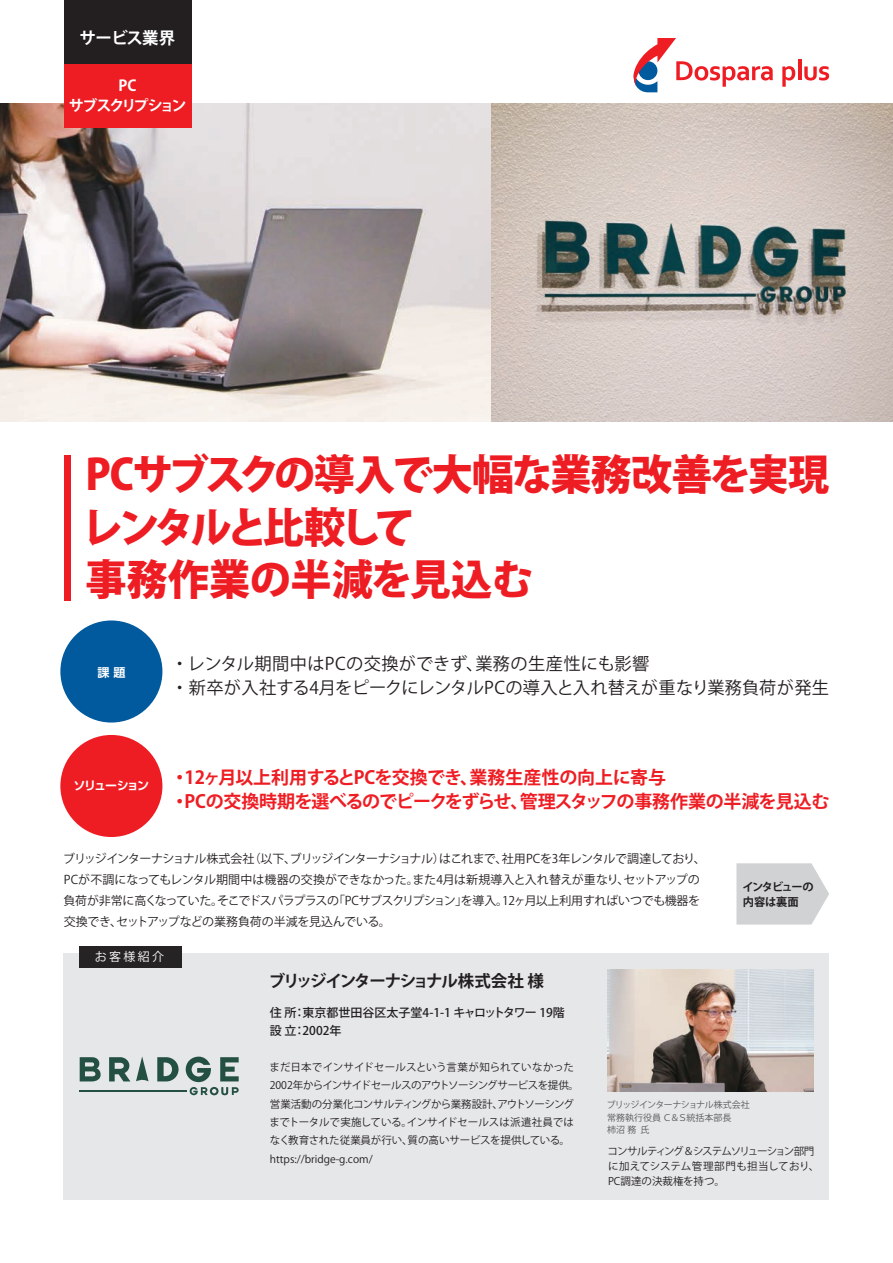
<style>
.page{position:relative;width:893px;height:1263px;background:#fff}
.page>*{position:absolute;margin:0;border:0;box-sizing:border-box;transform-origin:0 0}
.t1{font:800 42px/52.5px "Koz Go Pr 6 N";letter-spacing:-.04em;color:#ee1d23}
.t2{font:700 18px/24px "Koz Go Pr 6 N";letter-spacing:-.02em;color:#ee1d23}
.t3{font:17.25px/24px "Koz Go Pr 6 N";letter-spacing:.015em;color:#231f20}
.t4{font:700 16.5px "Koz Go Pr 6 N";letter-spacing:-.09em;color:#231f20}
.t5{font:700 16.5px "Koz Go Pr 6 N";letter-spacing:-.04em;color:#fff}
.t6{font:700 15px/19.5px "Koz Go Pr 6 N";letter-spacing:-.13em;color:#fff;text-align:center}
.t7{font:12px/21px "Koz Go Pr 6 N";letter-spacing:-.035em;color:#231f20}
.t8{font:500 12px/18px "Koz Go Pr 6 N";color:#231f20}
.t9{font:700 12px "UD Shin Go Pro De";letter-spacing:-.135em;color:#fff}
.t10{font:12px "Koz Go Pr 6 N";letter-spacing:.2em;color:#fff}
.t11{font:700 11.25px/15px "Koz Go Pr 6 N";letter-spacing:-.06em;color:#231f20}
.t12{font:10.5px/18.3px "Koz Go Pr 6 N";letter-spacing:-.02em;color:#231f20}
.t13{font:9px/12.8px "Koz Go Pr 6 N";letter-spacing:-.02em;color:#57585a}
</style>
<div class="page">
<img style="left:0;top:104px;width:893px;height:318px">
<div style="left:64px;top:953px;width:765px;height:247px;background:#e6e7e9"></div>
<div style="left:64px;top:0;width:127px;height:64px;background:#231f20"></div>
<div style="left:64px;top:64px;width:127px;height:64px;background:#ee1d23"></div>
<div style="left:64px;top:455px;width:7px;height:146px;background:#ee1d23"></div>
<div style="left:60px;top:620px;width:102px;height:102px;background:#015a9d;border-radius:50%"></div>
<div style="left:60px;top:735px;width:102px;height:102px;background:#ee1d23;border-radius:50%"></div>
<div style="left:79px;top:946px;width:103px;height:21px;background:#262324"></div>
<svg style="left:736px;top:863px;width:93px;height:61px;background:#d5d6d8"></svg>
<img style="left:607px;top:969px;width:207px;height:123px">
<svg style="left:782px;top:66px;width:13px;height:21px"></svg>
<hr style="left:798px;top:60px;width:3px;height:20px;background:#ee1d23">
<svg style="left:804px;top:66px;width:25px;height:15px"></svg>
<svg style="left:633px;top:38px;width:140px;height:54px"></svg>
<svg style="left:80px;top:1057px;width:21px;height:24px"></svg>
<svg style="left:109px;top:1057px;width:21px;height:24px"></svg>
<svg style="left:157px;top:1057px;width:22px;height:24px"></svg>
<svg style="left:136px;top:1056px;width:13px;height:25px"></svg>
<svg style="left:186px;top:1056px;width:53px;height:39px"></svg>
<hr style="left:79px;top:1090px;width:107px;height:2px;background:#235041">
<h3 class="t5" style="left:80px;top:28px;width:97px">サービス業界</h3>
<h3 class="t6" style="left:69px;top:76px;width:119px">PC<br>サブスクリプション</h3>
<h1 class="t1" style="left:81px;top:450px;width:749px">PCサブスクの導入で大幅な業務改善を実現レンタルと比較して<br>事務作業の半減を見込む</h1>
<p class="t9" style="left:97px;top:663px;width:29px">課 題</p>
<p class="t9" style="left:73px;top:776px;width:77px">ソリューション</p>
<h3 class="t3" style="left:171px;top:651px;width:659px">・ レンタル期間中はPCの交換ができず、業務の生産性にも影響<br>・ 新卒が入社する4月をピークにレンタルPCの導入と入れ替えが重なり業務負荷が発生</h3>
<h2 class="t2" style="left:171px;top:765px;width:660px">・12ヶ月以上利用するとPCを交換でき、業務生産性の向上に寄与<br>・PCの交換時期を選べるのでピークをずらせ、管理スタッフの事務作業の半減を見込む</h2>
<p class="t7" style="left:63px;top:848px;width:644px">ブリッジインターナショナル株式会社（以下、ブリッジインターナショナル）はこれまで、社用PCを3年レンタルで調達しており、PCが不調になってもレンタル期間中は機器の交換ができなかった。また4月は新規導入と入れ替えが重なり、セットアップの負荷が非常に高くなっていた。そこでドスパラプラスの「PCサブスクリプション」を導入。12ヶ月以上利用すればいつでも機器を交換でき、セットアップなどの業務負荷の半減を見込んでいる。</p>
<p class="t10" style="left:95px;top:950px;width:71px">お客様紹介</p>
<p class="t11" style="left:742px;top:880px;width:73px">インタビューの内容は裏面</p>
<h3 class="t4" style="left:269px;top:971px;width:277px">ブリッジインターナショナル株式会社 様</h3>
<p class="t8" style="left:270px;top:1004px;width:297px">住 所：東京都世田谷区太子堂4-1-1 キャロットタワー 19階設 立：2002年</p>
<p class="t12" style="left:269px;top:1058px;width:311px">まだ日本でインサイドセールスという言葉が知られていなかった2002年からインサイドセールスのアウトソーシングサービスを提供。営業活動の分業化コンサルティングから業務設計、アウトソーシングまでトータルで実施している。インサイドセールスは派遣社員ではなく教育された従業員が行い、質の高いサービスを提供している。https://bridge-g.com/</p>
<p class="t13" style="left:607px;top:1098px;width:145px">ブリッジインターナショナル株式会社常務執行役員 Ｃ＆Ｓ統括本部長<br>柿沼 務 氏</p>
<p class="t12" style="left:608px;top:1143px;width:213px;line-height:15px">コンサルティング＆システムソリューション部門に加えてシステム管理部門も担当しており、<br>PC調達の決裁権を持つ。</p>
</div>
